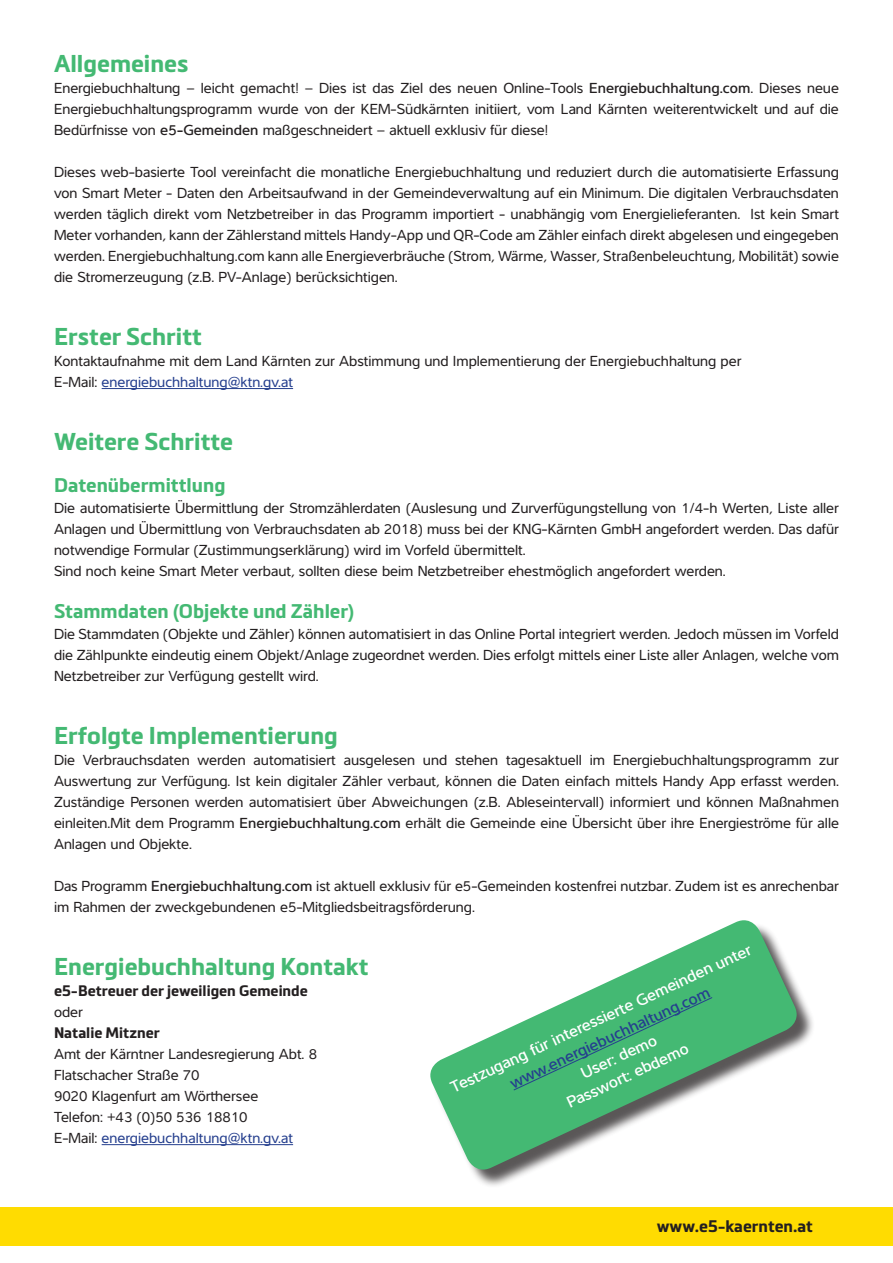
<style>
.page{position:relative;width:893px;height:1263px;background:#fff}
.page>*{position:absolute;margin:0;border:0;box-sizing:border-box;transform-origin:0 0}
.t1{font:700 24px "Metronic Land Kaernten";color:#44b973}
.t2{font:700 19.5px "Metronic Land Kaernten";color:#44b973}
.t3{font:500 16.5px/21px "Interval Pro";color:#fff;text-align:center}
.t4{font:500 16.5px "Interval Pro";color:#253f8e}
.t5{font:700 16.5px "Metronic Land Kaernten";color:#231f20}
.t6{font:15px/21px "Interval Pro";color:#231f20;text-align:justify}
.t7{font:700 15px "Metronic Land Kaernten";color:#231f20}
.s1{font-weight:500}
.s2{color:#253f8e}
</style>
<div class="page">
<div style="left:0;top:1207px;width:893px;height:38px;background:#ffdc01"></div>
<hr style="left:102px;top:388px;width:191px;height:1px;background:#253f8e">
<hr style="left:102px;top:1144px;width:191px;height:1px;background:#253f8e">
<div style="left:433px;top:922px;width:382px;height:266px;background:#231f20;opacity:.75"></div>
<svg style="left:430px;top:920px;width:372px;height:255px"></svg>
<svg style="left:513px;top:996px;width:200px;height:95px;background:#4fb87a"></svg>
<h1 class="t1" style="left:54px;top:48px;width:136px">Allgemeines</h1>
<p class="t6" style="left:54px;top:77px;width:786px">Energiebuchhaltung – leicht gemacht! – Dies ist das Ziel des neuen Online-Tools <span class="s1">Energiebuchhaltung.com</span>. Dieses neue Energiebuchhaltungsprogramm wurde von der KEM-Südkärnten initiiert, vom Land Kärnten weiterentwickelt und auf die Bedürfnisse von <span class="s1">e5-Gemeinden</span> maßgeschneidert – aktuell exklusiv für diese!</p>
<p class="t6" style="left:54px;top:161px;width:786px">Dieses web-basierte Tool vereinfacht die monatliche Energiebuchhaltung und reduziert durch die automatisierte Erfassung von Smart Meter - Daten den Arbeitsaufwand in der Gemeindeverwaltung auf ein Minimum. Die digitalen Verbrauchsdaten werden täglich direkt vom Netzbetreiber in das Programm importiert - unabhängig vom Energielieferanten. Ist kein Smart Meter vorhanden, kann der Zählerstand mittels Handy-App und QR-Code am Zähler einfach direkt abgelesen und eingegeben werden. Energiebuchhaltung.com kann alle Energieverbräuche (Strom, Wärme, Wasser, Straßenbeleuchtung, Mobilität) sowie die Stromerzeugung (z.B. PV-Anlage) berücksichtigen.</p>
<h1 class="t1" style="left:54px;top:321px;width:149px">Erster Schritt</h1>
<p class="t6" style="left:54px;top:350px;width:689px">Kontaktaufnahme mit dem Land Kärnten zur Abstimmung und Implementierung der Energiebuchhaltung per<br>E-Mail: <span class="s2">energiebuchhaltung@ktn.gv.at</span></p>
<h1 class="t1" style="left:54px;top:426px;width:180px">Weitere Schritte</h1>
<h2 class="t2" style="left:54px;top:473px;width:173px">Datenübermittlung</h2>
<p class="t6" style="left:54px;top:497px;width:786px;text-align:left">Die automatisierte Übermittlung der Stromzählerdaten (Auslesung und Zurverfügungstellung von 1/4-h Werten, Liste aller Anlagen und Übermittlung von Verbrauchsdaten ab 2018) muss bei der KNG-Kärnten GmbH angefordert werden. Das dafür notwendige Formular (Zustimmungserklärung) wird im Vorfeld übermittelt.<br>Sind noch keine Smart Meter verbaut, sollten diese beim Netzbetreiber ehestmöglich angefordert werden.</p>
<h2 class="t2" style="left:54px;top:599px;width:302px">Stammdaten (Objekte und Zähler)</h2>
<p class="t6" style="left:54px;top:623px;width:786px">Die Stammdaten (Objekte und Zähler) können automatisiert in das Online Portal integriert werden. Jedoch müssen im Vorfeld die Zählpunkte eindeutig einem Objekt/Anlage zugeordnet werden. Dies erfolgt mittels einer Liste aller Anlagen, welche vom Netzbetreiber zur Verfügung gestellt wird.</p>
<h1 class="t1" style="left:54px;top:720px;width:285px">Erfolgte Implementierung</h1>
<p class="t6" style="left:54px;top:749px;width:786px">Die Verbrauchsdaten werden automatisiert ausgelesen und stehen tagesaktuell im Energiebuchhaltungsprogramm zur Auswertung zur Verfügung. Ist kein digitaler Zähler verbaut, können die Daten einfach mittels Handy App erfasst werden.<br>Zuständige Personen werden automatisiert über Abweichungen (z.B. Ableseintervall) informiert und können Maßnahmen einleiten.Mit dem Programm <span class="s1">Energiebuchhaltung.com</span> erhält die Gemeinde eine Übersicht über ihre Energieströme für alle Anlagen und Objekte.</p>
<p class="t6" style="left:54px;top:875px;width:786px">Das Programm <span class="s1">Energiebuchhaltung.com</span> ist aktuell exklusiv für e5-Gemeinden kostenfrei nutzbar. Zudem ist es anrechenbar im Rahmen der zweckgebundenen e5-Mitgliedsbeitragsförderung.</p>
<h1 class="t1" style="left:54px;top:951px;width:316px">Energiebuchhaltung Kontakt</h1>
<p class="t7" style="left:54px;top:981px;width:255px">e5-Betreuer der jeweiligen Gemeinde</p>
<p class="t6" style="left:54px;top:1001px;width:30px">oder</p>
<p class="t7" style="left:54px;top:1023px;width:107px">Natalie Mitzner</p>
<p class="t6" style="left:54px;top:1043px;width:265px;text-align:left">Amt der Kärntner Landesregierung Abt. 8<br>Flatschacher Straße 70<br>9020 Klagenfurt am Wörthersee<br>Telefon: +43 (0)50 536 18810<br>E-Mail: <span class="s2">energiebuchhaltung@ktn.gv.at</span></p>
<p class="t3" style="left:446px;top:1077px;width:331px;rotate:-25deg">Testzugang für interessierte Gemeinden unter</p>
<p class="t4" style="left:505px;top:1072px;width:220px;rotate:-25deg">www.energiebuchhaltung.com</p>
<p class="t3" style="left:554px;top:1073px;width:134px;rotate:-25deg">User: demo<br>Passwort: ebdemo</p>
<p class="t5" style="left:657px;top:1216px;width:157px">www.e5-kaernten.at</p>
</div>
